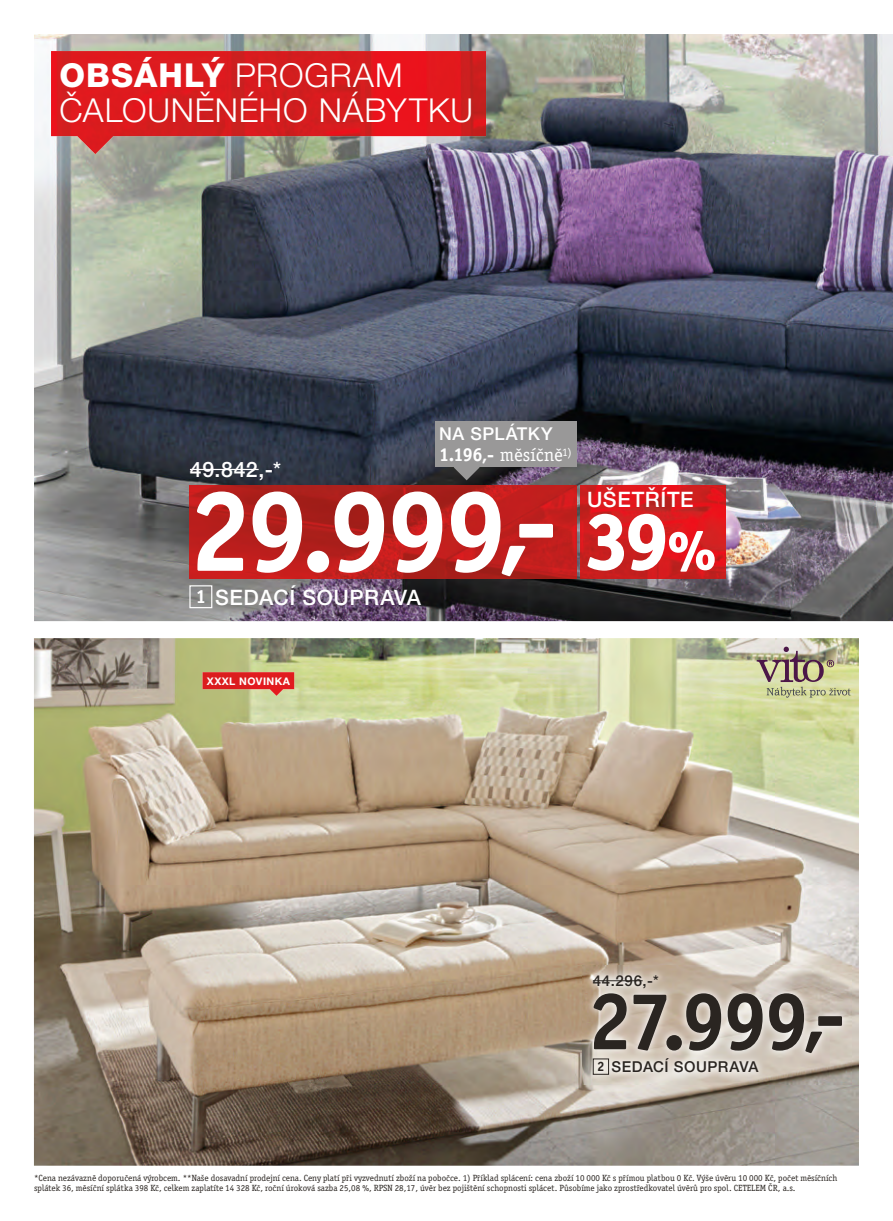
<style>
.page{position:relative;width:893px;height:1221px;background:#fff}
.page>*{position:absolute;margin:0;border:0;box-sizing:border-box;transform-origin:0 0}
.t1{font:700 115.5px "Officina Serif ITC Pro";color:#fff}
.t2{font:700 81.45px "Officina Serif ITC Pro";color:#2a2521}
.t3{font:300 33px/34.5px "Helvetica Neue LT Pro";letter-spacing:.025em;color:#fff}
.t4{font:500 21.3px "Helvetica Neue LT Pro";letter-spacing:.025em;color:#fff}
.t5{font:700 18.75px "Officina Serif ITC Pro";color:#fff}
.t6{font:500 17.7px "Helvetica Neue LT Pro";letter-spacing:.03em;color:#fff}
.t7{font:500 15px "Helvetica Neue LT Pro";letter-spacing:.035em;color:#2a2521}
.t8{font:700 10.5px "Helvetica Neue LT Pro";letter-spacing:.04em;color:#fff}
.t9{font:9px/10.5px "Officina Serif ITC Pro";color:#2a2521}
.s1{font-weight:800}
.s2{font-weight:400}
.s3{font-weight:800;font-size:81px}
.s4{font-weight:800;font-size:56.7px}
.s5{font-family:"Officina Serif ITC Pro";font-weight:700;font-size:19.2px}
.s6{font-family:"Officina Serif ITC Pro";font-weight:700;font-size:13.5px}
</style>
<div class="page">
<hr style="left:892px;top:969px;width:1px;height:251px;background:#e1e1e1">
<img style="left:34px;top:34px;width:859px;height:587px">
<img style="left:34px;top:638px;width:825px;height:527px">
<img style="left:757px;top:646px;width:93px;height:51px">
<img style="left:583px;top:965px;width:269px;height:119px">
<hr style="left:593px;top:980px;width:50px;height:1px;background:#2a2521">
<div style="left:593px;top:1058px;width:16px;height:16px;border:1px solid #2a2521"></div>
<img style="left:51px;top:51px;width:435px;height:103px">
<img style="left:190px;top:485px;width:387px;height:93px">
<img style="left:581px;top:485px;width:144px;height:93px">
<hr style="left:190px;top:469px;width:69px;height:1px;background:#fff">
<div style="left:189px;top:585px;width:23px;height:23px;border:1px solid #fff"></div>
<img style="left:202px;top:672px;width:92px;height:23px">
<div style="left:435px;top:421px;width:142px;height:46px;background:#999898"></div>
<svg style="left:454px;top:467px;width:26px;height:13px"></svg>
<h3 class="t3" style="left:60px;top:58px;width:415px"><span class="s1">OBSÁHLÝ</span> PROGRAM<br>ČALOUNĚNÉHO NÁBYTKU</h3>
<h3 class="t4" style="left:190px;top:456px;width:93px">49.842,-*</h3>
<h3 class="t6" style="left:439px;top:423px;width:115px">NA SPLÁTKY</h3>
<h3 class="t5" style="left:439px;top:443px;width:134px">1.196,- <span class="s2">měsíčně</span><sup>1)</sup></h3>
<h3 class="t4" style="left:587px;top:487px;width:108px">UŠETŘÍTE</h3>
<h1 class="t1" style="left:189px;top:460px;width:529px">29.999,- <span class="s3">39</span><span class="s4">%</span></h1>
<h3 class="t4" style="left:196px;top:584px;width:227px"><span class="s5">1</span> SEDACÍ SOUPRAVA</h3>
<p class="t8" style="left:207px;top:674px;width:84px">XXXL NOVINKA</p>
<h3 class="t7" style="left:593px;top:971px;width:67px">44.296,-*</h3>
<h2 class="t2" style="left:588px;top:971px;width:259px">27.999,-</h2>
<h3 class="t7" style="left:597px;top:1057px;width:163px"><span class="s6">2</span> SEDACÍ SOUPRAVA</h3>
<p class="t9" style="left:34px;top:1172px;width:805px">*Cena nezávazně doporučená výrobcem. **Naše dosavadní prodejní cena. Ceny platí při vyzvednutí zboží na pobočce. 1) Příklad splácení: cena zboží 10 000 Kč s přímou platbou 0 Kč. Výše úvěru 10 000 Kč, počet měsíčních splátek 36, měsíční splátka 398 Kč, celkem zaplatíte 14 328 Kč, roční úroková sazba 25,08 %, RPSN 28,17, úvěr bez pojištění schopnosti splácet. Působíme jako zprostředkovatel úvěrů pro spol. CETELEM ČR, a.s.</p>
</div>
